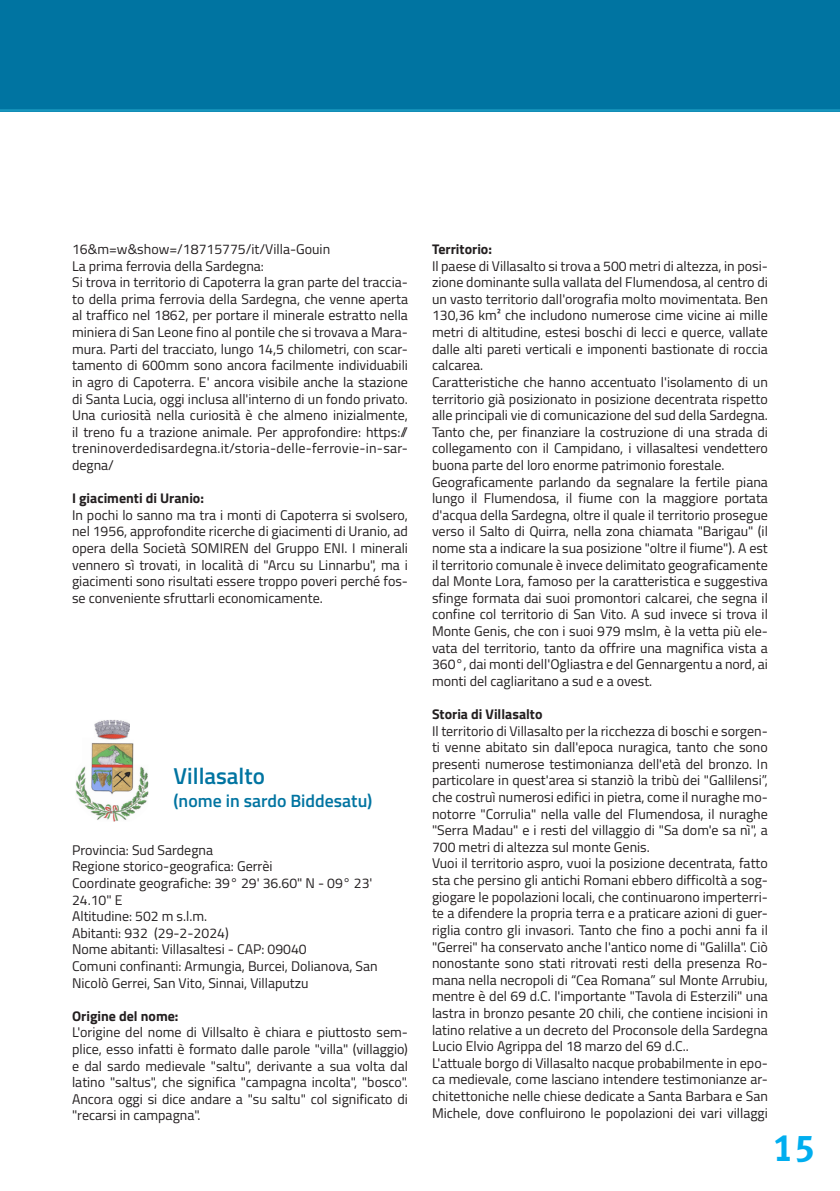
<style>
.page{position:relative;width:840px;height:1191px;background:#fff}
.page>*{position:absolute;margin:0;border:0;box-sizing:border-box;transform-origin:0 0}
.t1{font:38px "Meta Bold LF";color:#00aeef}
.titolo{font:600 23px "Titillium Web";color:#0074a1}
.titolo-2{font:600 17.8px "Titillium Web";color:#0074a1}
.testo{font:14px/16.6px "Titillium Web";color:#231f20;text-align:justify}
.testo-2{font:700 14px "Titillium Web";color:#231f20}
</style>
<div class="page">
<div style="left:0;top:0;width:839px;height:111px;background:#0074a1"></div>
<hr style="left:0;top:109px;width:839px;height:3px;background:#138fb7">
<img style="left:76px;top:720px;width:72px;height:101px">
<p class="testo" style="left:72px;top:240px;width:259px">16&amp;m=w&amp;show=/18715775/it/Villa-Gouin</p>
<p class="testo" style="left:72px;top:257px;width:193px">La prima ferrovia della Sardegna:</p>
<p class="testo" style="left:72px;top:273px;width:337px">Si trova in territorio di Capoterra la gran parte del traccia&shy;to della prima ferrovia della Sardegna, che venne aperta al traffico nel 1862, per portare il minerale estratto nella miniera di San Leone fino al pontile che si trovava a Mara&shy;mura. Parti del tracciato, lungo 14,5 chilometri, con scar&shy;tamento di 600mm sono ancora facilmente individuabili in agro di Capoterra. E' ancora visibile anche la stazione di Santa Lucia, oggi inclusa all'interno di un fondo privato.<br>Una curiosità nella curiosità è che almeno inizialmente, il treno fu a trazione animale. Per approfondire: https:// treninoverdedisardegna.it/storia-delle-ferrovie-in-sar&shy;degna/</p>
<p class="testo-2" style="left:72px;top:487px;width:133px">I giacimenti di Uranio:</p>
<p class="testo" style="left:72px;top:506px;width:337px">In pochi lo sanno ma tra i monti di Capoterra si svolsero, nel 1956, approfondite ricerche di giacimenti di Uranio, ad opera della Società SOMIREN del Gruppo ENI. I minerali vennero sì trovati, in località di "Arcu su Linnarbu", ma i giacimenti sono risultati essere troppo poveri perché fos&shy;se conveniente sfruttarli economicamente.</p>
<p class="titolo" style="left:173px;top:759px;width:93px">Villasalto</p>
<p class="titolo-2" style="left:173px;top:787px;width:200px">(nome in sardo Biddesatu)</p>
<p class="testo" style="left:72px;top:841px;width:142px">Provincia: Sud Sardegna</p>
<p class="testo" style="left:72px;top:857px;width:202px">Regione storico-geografica: Gerrèi</p>
<p class="testo" style="left:72px;top:874px;width:302px">Coordinate geografiche: 39° 29' 36.60" N - 09° 23'<br>24.10" E</p>
<p class="testo" style="left:72px;top:907px;width:136px">Altitudine: 502 m s.l.m.</p>
<p class="testo" style="left:72px;top:924px;width:158px">Abitanti: 932 (29-2-2024)</p>
<p class="testo" style="left:72px;top:940px;width:236px">Nome abitanti: Villasaltesi - CAP: 09040</p>
<p class="testo" style="left:72px;top:957px;width:307px">Comuni confinanti: Armungia, Burcei, Dolianova, San<br>Nicolò Gerrei, San Vito, Sinnai, Villaputzu</p>
<p class="testo-2" style="left:72px;top:1005px;width:108px">Origine del nome:</p>
<p class="testo" style="left:72px;top:1023px;width:337px">L'origine del nome di Villsalto è chiara e piuttosto sem&shy;plice, esso infatti è formato dalle parole "villa" (villaggio) e dal sardo medievale "saltu", derivante a sua volta dal latino "saltus", che significa "campagna incolta", "bosco".<br>Ancora oggi si dice andare a "su saltu" col significato di "recarsi in campagna".</p>
<p class="testo-2" style="left:432px;top:238px;width:61px">Territorio:</p>
<p class="testo" style="left:432px;top:257px;width:337px">Il paese di Villasalto si trova a 500 metri di altezza, in posi&shy;zione dominante sulla vallata del Flumendosa, al centro di un vasto territorio dall'orografia molto movimentata. Ben 130,36 km² che includono numerose cime vicine ai mille metri di altitudine, estesi boschi di lecci e querce, vallate dalle alti pareti verticali e imponenti bastionate di roccia calcarea.</p>
<p class="testo" style="left:432px;top:373px;width:337px">Caratteristiche che hanno accentuato l'isolamento di un territorio già posizionato in posizione decentrata rispetto alle principali vie di comunicazione del sud della Sardegna.<br>Tanto che, per finanziare la costruzione di una strada di collegamento con il Campidano, i villasaltesi vendettero buona parte del loro enorme patrimonio forestale.</p>
<p class="testo" style="left:432px;top:472px;width:337px">Geograficamente parlando da segnalare la fertile piana lungo il Flumendosa, il fiume con la maggiore portata d'acqua della Sardegna, oltre il quale il territorio prosegue verso il Salto di Quirra, nella zona chiamata "Barigau" (il nome sta a indicare la sua posizione "oltre il fiume"). A est il territorio comunale è invece delimitato geograficamente dal Monte Lora, famoso per la caratteristica e suggestiva sfinge formata dai suoi promontori calcarei, che segna il confine col territorio di San Vito. A sud invece si trova il Monte Genis, che con i suoi 979 mslm, è la vetta più ele&shy;vata del territorio, tanto da offrire una magnifica vista a 360°, dai monti dell'Ogliastra e del Gennargentu a nord, ai monti del cagliaritano a sud e a ovest.</p>
<p class="testo-2" style="left:432px;top:703px;width:112px">Storia di Villasalto</p>
<p class="testo" style="left:432px;top:721px;width:337px">Il territorio di Villasalto per la ricchezza di boschi e sorgen&shy;ti venne abitato sin dall'epoca nuragica, tanto che sono presenti numerose testimonianza dell'età del bronzo. In particolare in quest'area si stanziò la tribù dei "Gallilensi”, che costruì numerosi edifici in pietra, come il nuraghe mo&shy;notorre "Corrulia" nella valle del Flumendosa, il nuraghe "Serra Madau" e i resti del villaggio di "Sa dom'e sa nì", a 700 metri di altezza sul monte Genis.</p>
<p class="testo" style="left:432px;top:854px;width:337px">Vuoi il territorio aspro, vuoi la posizione decentrata, fatto sta che persino gli antichi Romani ebbero difficoltà a sog&shy;giogare le popolazioni locali, che continuarono imperterri&shy;te a difendere la propria terra e a praticare azioni di guer&shy;riglia contro gli invasori. Tanto che fino a pochi anni fa il "Gerrei" ha conservato anche l'antico nome di "Galilla". Ciò nonostante sono stati ritrovati resti della presenza Ro&shy;mana nella necropoli di “Cea Romana” sul Monte Arrubiu, mentre è del 69 d.C. l'importante "Tavola di Esterzili" una lastra in bronzo pesante 20 chili, che contiene incisioni in latino relative a un decreto del Proconsole della Sardegna Lucio Elvio Agrippa del 18 marzo del 69 d.C..</p>
<p class="testo" style="left:432px;top:1053px;width:337px">L'attuale borgo di Villasalto nacque probabilmente in epo&shy;ca medievale, come lasciano intendere testimonianze ar&shy;chitettoniche nelle chiese dedicate a Santa Barbara e San Michele, dove confluirono le popolazioni dei vari villaggi</p>
<h1 class="t1" style="left:772px;top:1125px;width:44px">15</h1>
</div>
